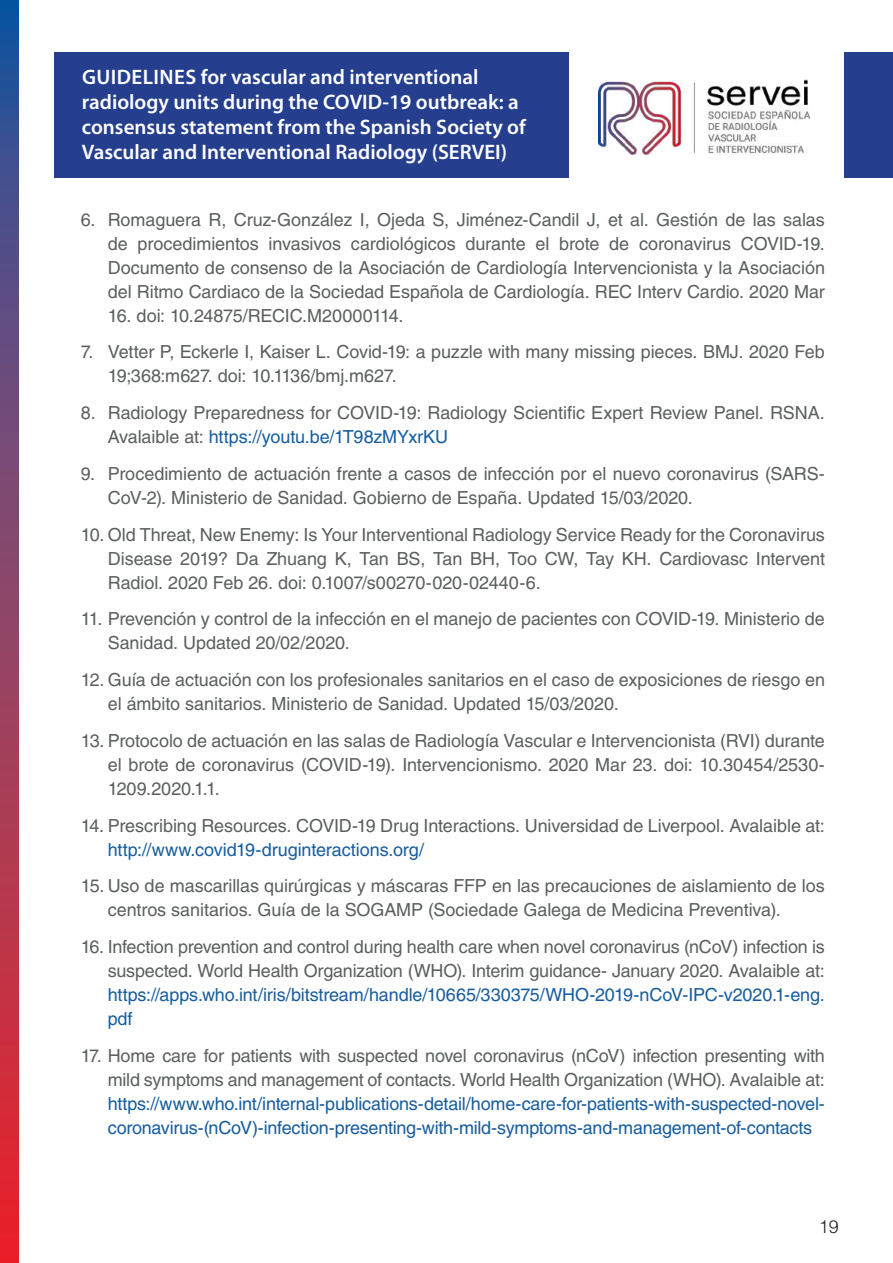
<style>
.page{position:relative;width:893px;height:1263px;background:#fff}
.page>*{position:absolute;margin:0;border:0;box-sizing:border-box;transform-origin:0 0}
.t1{font:600 21px/25.2px "Myriad Pro";color:#fff}
.t2{font:18px/24px "Helvetica LT Std";letter-spacing:-.005em;color:#5b5f5f}
.t3{font:18px/24px "Helvetica LT Std";letter-spacing:-.01em;color:#175d9e}
.t4{font:300 18px "Helvetica LT Std";color:#231f20}
.s1{color:#175d9e}
</style>
<div class="page">
<div style="left:54px;top:52px;width:839px;height:126px;background:#253f8e"></div>
<svg style="left:0;top:0;width:18px;height:1263px"></svg>
<div style="left:570px;top:52px;width:274px;height:127px;background:#fff"></div>
<img style="left:598px;top:79px;width:212px;height:76px">
<p class="t1" style="left:82px;top:64px;width:445px">GUIDELINES for vascular and interventional radiology units during the COVID-19 outbreak: a consensus statement from the Spanish Society of Vascular and Interventional Radiology (SERVEI)</p>
<p class="t2" style="left:108px;top:207px;width:719px;text-align:justify;text-indent:-27px">6. Romaguera R, Cruz-González I, Ojeda S, Jiménez-Candil J, et al. Gestión de las salas de procedimientos invasivos cardiológicos durante el brote de coronavirus COVID-19.<br>Documento de consenso de la Asociación de Cardiología Intervencionista y la Asociación del Ritmo Cardiaco de la Sociedad Española de Cardiología. REC Interv Cardio. 2020 Mar</p>
<p class="t2" style="left:108px;top:303px;width:297px">16. doi: 10.24875/RECIC.M20000114.</p>
<p class="t2" style="left:108px;top:340px;width:719px;text-indent:-27px">7. Vetter P, Eckerle I, Kaiser L. Covid-19: a puzzle with many missing pieces. BMJ. 2020 Feb<br>19;368:m627. doi: 10.1136/bmj.m627.</p>
<p class="t2" style="left:108px;top:401px;width:719px;text-indent:-27px">8. Radiology Preparedness for COVID-19: Radiology Scientific Expert Review Panel. RSNA.<br>Avalaible at: <span class="s1">https://youtu.be/1T98zMYxrKU</span></p>
<p class="t2" style="left:108px;top:461px;width:719px;text-indent:-27px">9. Procedimiento de actuación frente a casos de infección por el nuevo coronavirus (SARS-<br>CoV-2). Ministerio de Sanidad. Gobierno de España. Updated 15/03/2020.</p>
<p class="t2" style="left:108px;top:522px;width:719px;text-align:justify;text-indent:-27px">10. Old Threat, New Enemy: Is Your Interventional Radiology Service Ready for the Coronavirus Disease 2019? Da Zhuang K, Tan BS, Tan BH, Too CW, Tay KH. Cardiovasc Intervent Radiol. 2020 Feb 26. doi: 0.1007/s00270-020-02440-6.</p>
<p class="t2" style="left:108px;top:607px;width:718px;text-indent:-27px">11. Prevención y control de la infección en el manejo de pacientes con COVID-19. Ministerio de<br>Sanidad. Updated 20/02/2020.</p>
<p class="t2" style="left:108px;top:668px;width:719px;text-indent:-27px">12. Guía de actuación con los profesionales sanitarios en el caso de exposiciones de riesgo en el ámbito sanitarios. Ministerio de Sanidad. Updated 15/03/2020.</p>
<p class="t2" style="left:108px;top:728px;width:719px;text-align:justify;text-indent:-27px">13. Protocolo de actuación en las salas de Radiología Vascular e Intervencionista (RVI) durante el brote de coronavirus (COVID-19). Intervencionismo. 2020 Mar 23. doi: 10.30454/2530- 1209.2020.1.1.</p>
<p class="t2" style="left:81px;top:813px;width:746px">14. Prescribing Resources. COVID-19 Drug Interactions. Universidad de Liverpool. Avalaible at:</p>
<p class="t3" style="left:108px;top:837px;width:318px">http://www.covid19-druginteractions.org/</p>
<p class="t2" style="left:108px;top:874px;width:719px;text-indent:-27px">15. Uso de mascarillas quirúrgicas y máscaras FFP en las precauciones de aislamiento de los centros sanitarios. Guía de la SOGAMP (Sociedade Galega de Medicina Preventiva).</p>
<p class="t2" style="left:81px;top:935px;width:746px;text-align:right">16. Infection prevention and control during health care when novel coronavirus (nCoV) infection is suspected. World Health Organization (WHO). Interim guidance- January 2020. Avalaible at:</p>
<p class="t3" style="left:108px;top:983px;width:719px">https://apps.who.int/iris/bitstream/handle/10665/330375/WHO-2019-nCoV-IPC-v2020.1-eng. pdf</p>
<p class="t2" style="left:81px;top:1043px;width:746px;text-align:right">17. Home care for patients with suspected novel coronavirus (nCoV) infection presenting with mild symptoms and management of contacts. World Health Organization (WHO). Avalaible at:</p>
<p class="t3" style="left:108px;top:1091px;width:719px">https://www.who.int/internal-publications-detail/home-care-for-patients-with-suspected-novel&shy;coronavirus-(nCoV)-infection-presenting-with-mild-symptoms-and-management-of-contacts</p>
<p class="t4" style="left:819px;top:1216px;width:22px">19</p>
</div>
